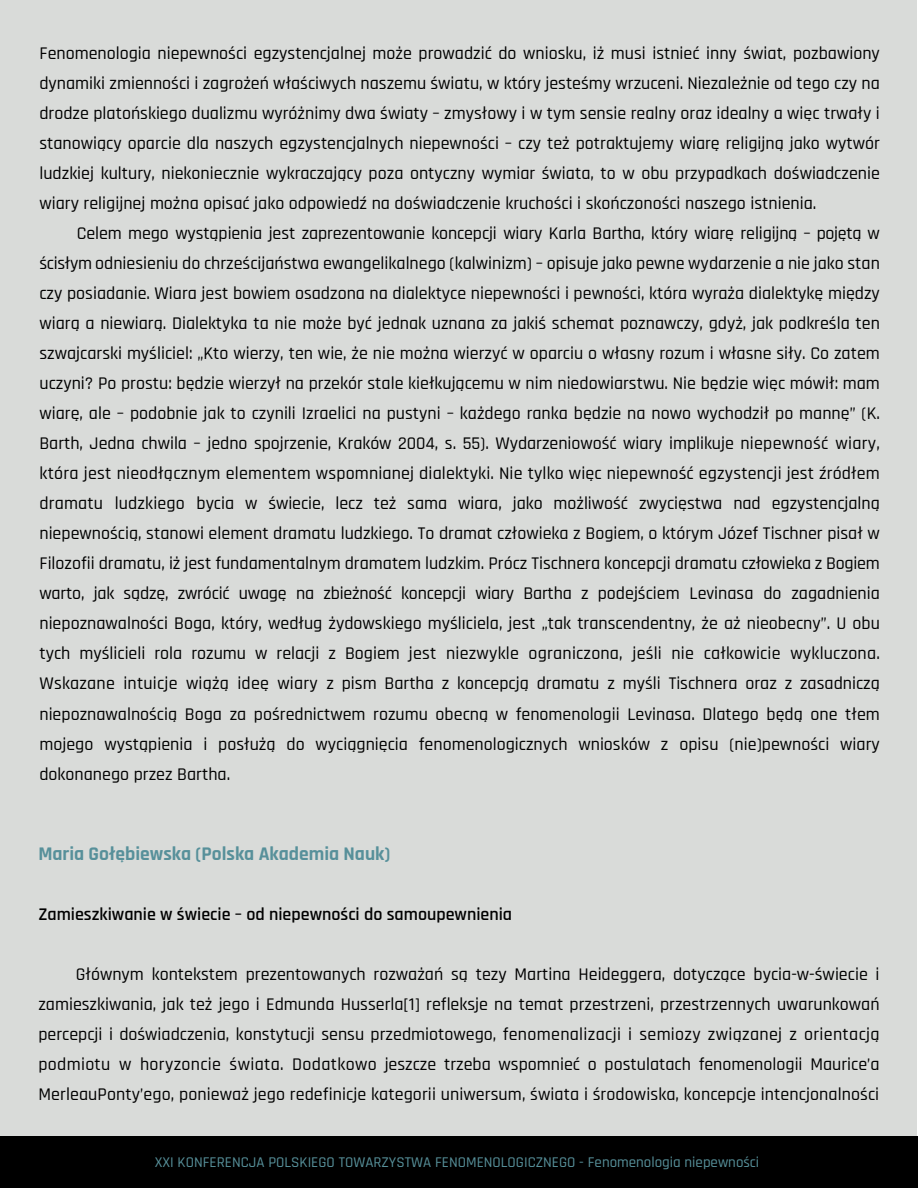
<style>
.page{position:relative;width:918px;height:1188px;background:#fff}
.page>*{position:absolute;margin:0;border:0;box-sizing:border-box;transform-origin:0 0}
.t1{font:700 19.5px "Rajdhani";color:#57909a}
.t2{font:500 18px/30px "Rajdhani";color:#000;text-align:justify}
.t3{font:600 18px "Rajdhani";color:#000}
.t4{font:500 15px "Rajdhani";color:#57909a}
</style>
<div class="page">
<div style="left:0;top:0;width:917px;height:1187px;background:#d9dbd9"></div>
<div style="left:0;top:1136px;width:918px;height:52px;background:#000"></div>
<p class="t2" style="left:39px;top:39px;width:842px">Fenomenologia niepewności egzystencjalnej może prowadzić do wniosku, iż musi istnieć inny świat, pozbawiony dynamiki zmienności i zagrożeń właściwych naszemu światu, w który jesteśmy wrzuceni. Niezależnie od tego czy na drodze platońskiego dualizmu wyróżnimy dwa światy – zmysłowy i w tym sensie realny oraz idealny a więc trwały i stanowiący oparcie dla naszych egzystencjalnych niepewności – czy też potraktujemy wiarę religijną jako wytwór ludzkiej kultury, niekoniecznie wykraczający poza ontyczny wymiar świata, to w obu przypadkach doświadczenie wiary religijnej można opisać jako odpowiedź na doświadczenie kruchości i skończoności naszego istnienia.</p>
<p class="t2" style="left:39px;top:219px;width:842px;text-indent:37px">Celem mego wystąpienia jest zaprezentowanie koncepcji wiary Karla Bartha, który wiarę religijną – pojętą w ścisłym odniesieniu do chrześcijaństwa ewangelikalnego (kalwinizm) – opisuje jako pewne wydarzenie a nie jako stan czy posiadanie. Wiara jest bowiem osadzona na dialektyce niepewności i pewności, która wyraża dialektykę między wiarą a niewiarą. Dialektyka ta nie może być jednak uznana za jakiś schemat poznawczy, gdyż, jak podkreśla ten szwajcarski myśliciel: „Kto wierzy, ten wie, że nie można wierzyć w oparciu o własny rozum i własne siły. Co zatem uczyni? Po prostu: będzie wierzył na przekór stale kiełkującemu w nim niedowiarstwu. Nie będzie więc mówił: mam wiarę, ale – podobnie jak to czynili Izraelici na pustyni – każdego ranka będzie na nowo wychodził po mannę” (K.<br>Barth, Jedna chwila – jedno spojrzenie, Kraków 2004, s. 55). Wydarzeniowość wiary implikuje niepewność wiary, która jest nieodłącznym elementem wspomnianej dialektyki. Nie tylko więc niepewność egzystencji jest źródłem dramatu ludzkiego bycia w świecie, lecz też sama wiara, jako możliwość zwycięstwa nad egzystencjalną niepewnością, stanowi element dramatu ludzkiego. To dramat człowieka z Bogiem, o którym Józef Tischner pisał w Filozofii dramatu, iż jest fundamentalnym dramatem ludzkim. Prócz Tischnera koncepcji dramatu człowieka z Bogiem warto, jak sądzę, zwrócić uwagę na zbieżność koncepcji wiary Bartha z podejściem Levinasa do zagadnienia niepoznawalności Boga, który, według żydowskiego myśliciela, jest „tak transcendentny, że aż nieobecny”. U obu tych myślicieli rola rozumu w relacji z Bogiem jest niezwykle ograniczona, jeśli nie całkowicie wykluczona.<br>Wskazane intuicje wiążą ideę wiary z pism Bartha z koncepcją dramatu z myśli Tischnera oraz z zasadniczą niepoznawalnością Boga za pośrednictwem rozumu obecną w fenomenologii Levinasa. Dlatego będą one tłem mojego wystąpienia i posłużą do wyciągnięcia fenomenologicznych wniosków z opisu (nie)pewności wiary dokonanego przez Bartha.</p>
<p class="t1" style="left:38px;top:842px;width:354px">Maria Gołębiewska (Polska Akademia Nauk)</p>
<p class="t3" style="left:38px;top:903px;width:475px">Zamieszkiwanie w świecie – od niepewności do samoupewnienia</p>
<p class="t2" style="left:38px;top:960px;width:843px;text-indent:37px">Głównym kontekstem prezentowanych rozważań są tezy Martina Heideggera, dotyczące bycia-w-świecie i zamieszkiwania, jak też jego i Edmunda Husserla[1] refleksje na temat przestrzeni, przestrzennych uwarunkowań percepcji i doświadczenia, konstytucji sensu przedmiotowego, fenomenalizacji i semiozy związanej z orientacją podmiotu w horyzoncie świata. Dodatkowo jeszcze trzeba wspomnieć o postulatach fenomenologii Maurice’a MerleauPonty’ego, ponieważ jego redefinicje kategorii uniwersum, świata i środowiska, koncepcje intencjonalności</p>
<p class="t4" style="left:155px;top:1154px;width:606px">XXI KONFERENCJA POLSKIEGO TOWARZYSTWA FENOMENOLOGICZNEGO - Fenomenologia niepewności</p>
</div>
